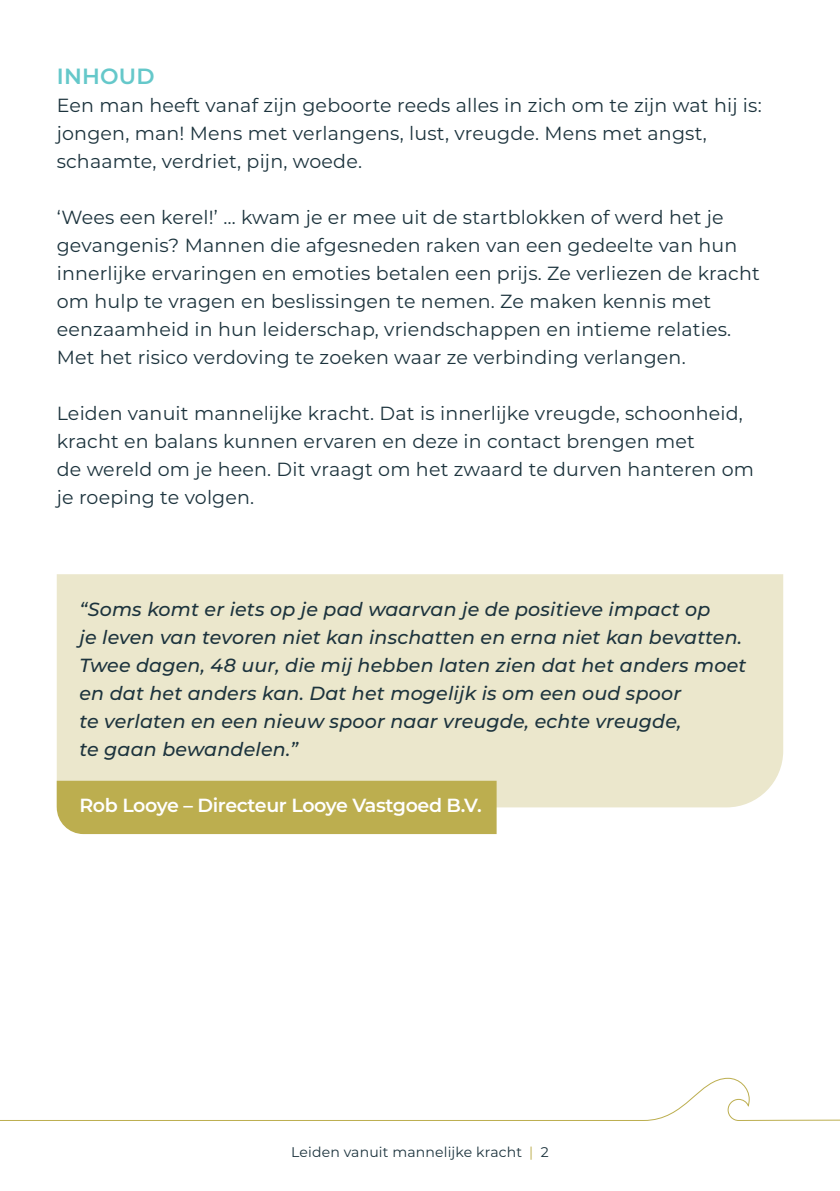
<style>
.page{position:relative;width:840px;height:1191px;background:#fff}
.page>*{position:absolute;margin:0;border:0;box-sizing:border-box;transform-origin:0 0}
._02_kopje_1{font:600 22px "Montserrat";letter-spacing:.01em;color:#65c8ca}
._02_kopje_1-2{font:19px/28px "Montserrat";letter-spacing:.01em;color:#1c333d}
._01_broodtekst{font:italic 500 19px/28px "Montserrat";letter-spacing:.01em;color:#1c333d}
._01_broodtekst-2{font:600 19px "Montserrat";letter-spacing:-.02em;color:#fff}
._03_kopje_2{font:14px "Montserrat";letter-spacing:.01em;color:#1c333d}
.s1{color:#bcae4f}
</style>
<div class="page">
<svg style="left:0;top:1077px;width:839px;height:44px"></svg>
<div style="left:57px;top:574px;width:725px;height:233px;background:#ebe7cc"></div>
<div style="left:57px;top:780px;width:439px;height:54px;background:#bcae4f"></div>
<p class="_02_kopje_1" style="left:57px;top:61px;width:99px">INHOUD</p>
<p class="_02_kopje_1-2" style="left:57px;top:91px;width:706px">Een man heeft vanaf zijn geboorte reeds alles in zich om te zijn wat hij is: jongen, man! Mens met verlangens, lust, vreugde. Mens met angst, schaamte, verdriet, pijn, woede.</p>
<p class="_02_kopje_1-2" style="left:57px;top:203px;width:704px">‘Wees een kerel!’ … kwam je er mee uit de startblokken of werd het je gevangenis? Mannen die afgesneden raken van een gedeelte van hun innerlijke ervaringen en emoties betalen een prijs. Ze verliezen de kracht om hulp te vragen en beslissingen te nemen. Ze maken kennis met eenzaamheid in hun leiderschap, vriendschappen en intieme relaties.<br>Met het risico verdoving te zoeken waar ze verbinding verlangen.</p>
<p class="_02_kopje_1-2" style="left:57px;top:399px;width:698px">Leiden vanuit mannelijke kracht. Dat is innerlijke vreugde, schoonheid, kracht en balans kunnen ervaren en deze in contact brengen met<br>de wereld om je heen. Dit vraagt om het zwaard te durven hanteren om je roeping te volgen.</p>
<p class="_01_broodtekst" style="left:79px;top:594px;width:668px">“Soms komt er iets op je pad waarvan je de positieve impact op<br>je leven van tevoren niet kan inschatten en erna niet kan bevatten.<br>Twee dagen, 48 uur, die mij hebben laten zien dat het anders moet en dat het anders kan. Dat het mogelijk is om een oud spoor<br>te verlaten en een nieuw spoor naar vreugde, echte vreugde,<br>te gaan bewandelen.”</p>
<p class="_01_broodtekst-2" style="left:79px;top:792px;width:403px">Rob Looye – Directeur Looye Vastgoed B.V.</p>
<p class="_03_kopje_2" style="left:291px;top:1142px;width:259px">Leiden vanuit mannelijke kracht <span class="s1">|</span> 2</p>
</div>
